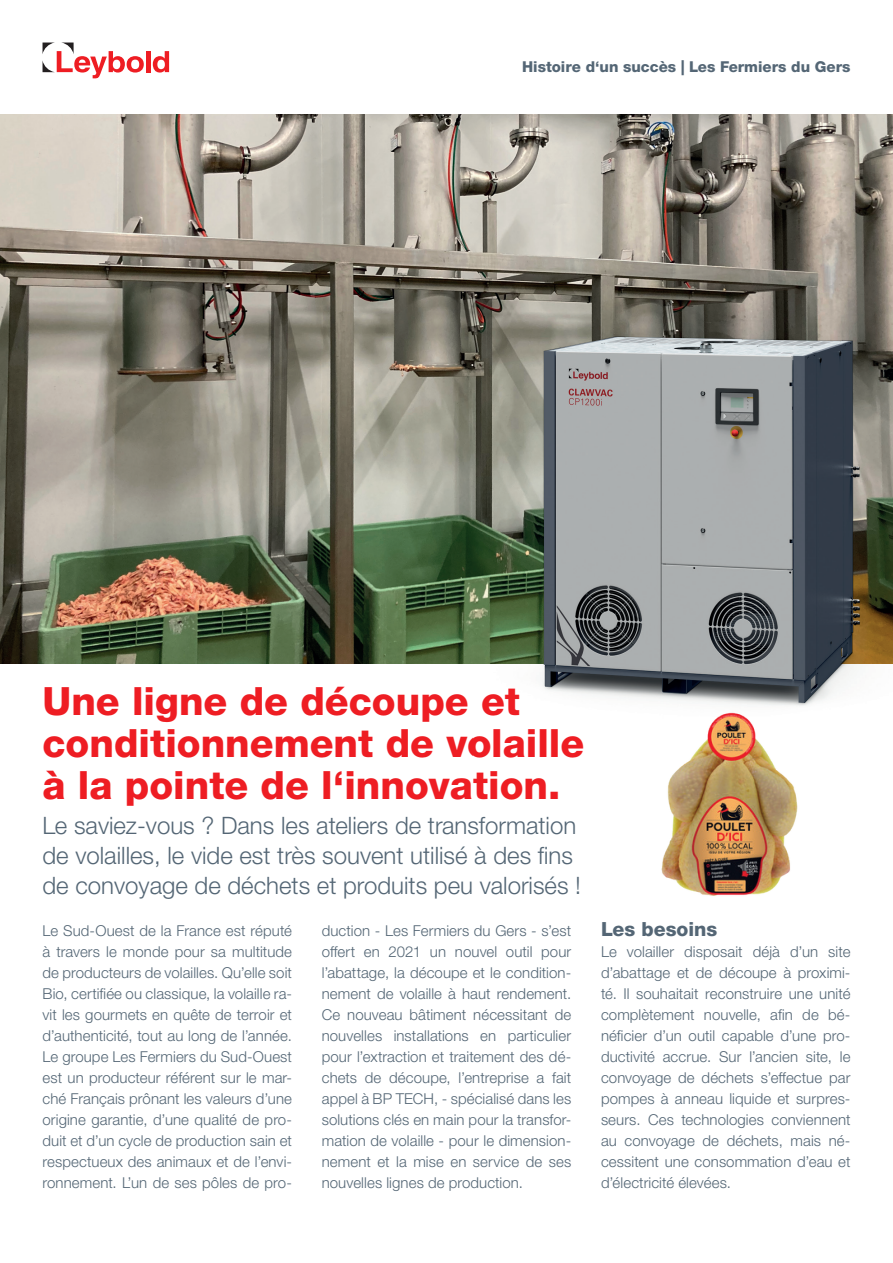
<style>
.page{position:relative;width:893px;height:1263px;background:#fff}
.page>*{position:absolute;margin:0;border:0;box-sizing:border-box;transform-origin:0 0}
.t1{font:800 39px/42px "Helvetica Neue LTW1 G";color:#ee1d23}
.t2{font:300 24px/30px "Helvetica Neue LTW1 G";color:#546675}
.t3{font:800 19.5px "Helvetica Neue LTW1 G";color:#546675}
.t4{font:300 15px/21px "Helvetica Neue LTW1 G";letter-spacing:.005em;color:#546675;text-align:justify}
.t5{font:800 15px "Helvetica Neue LTW1 G";color:#546675}
</style>
<div class="page">
<hr style="left:146px;top:51px;width:4px;height:21px;background:#ee1d23">
<svg style="left:153px;top:51px;width:16px;height:22px"></svg>
<svg style="left:43px;top:43px;width:101px;height:35px"></svg>
<img style="left:0;top:115px;width:893px;height:548px">
<img style="left:473px;top:211px;width:420px;height:475px">
<img style="left:544px;top:347px;width:316px;height:353px">
<img style="left:661px;top:700px;width:159px;height:196px">
<p class="t5" style="left:522px;top:58px;width:330px">Histoire d‘un succès | Les Fermiers du Gers</p>
<h1 class="t1" style="left:43px;top:680px;width:543px">Une ligne de découpe et conditionnement de volaille à la pointe de l‘innovation.</h1>
<h2 class="t2" style="left:43px;top:810px;width:540px">Le saviez-vous ? Dans les ateliers de transformation de volailles, le vide est très souvent utilisé à des fins de convoyage de déchets et produits peu valorisés !</h2>
<p class="t4" style="left:43px;top:920px;width:251px">Le Sud-Ouest de la France est réputé à travers le monde pour sa multitude de producteurs de volailles. Qu’elle soit Bio, certifiée ou classique, la volaille ra&shy;vit les gourmets en quête de terroir et d’authenticité, tout au long de l’année.<br>Le groupe Les Fermiers du Sud-Ouest est un producteur référent sur le mar&shy;ché Français prônant les valeurs d’une origine garantie, d’une qualité de pro&shy;duit et d’un cycle de production sain et respectueux des animaux et de l’envi&shy;ronnement. L’un de ses pôles de pro-</p>
<p class="t4" style="left:322px;top:920px;width:251px">duction - Les Fermiers du Gers - s’est offert en 2021 un nouvel outil pour l’abattage, la découpe et le condition&shy;nement de volaille à haut rendement.<br>Ce nouveau bâtiment nécessitant de nouvelles installations en particulier pour l’extraction et traitement des dé&shy;chets de découpe, l’entreprise a fait appel à BP TECH, - spécialisé dans les solutions clés en main pour la transfor&shy;mation de volaille - pour le dimension&shy;nement et la mise en service de ses nouvelles lignes de production.</p>
<h3 class="t3" style="left:601px;top:917px;width:118px">Les besoins</h3>
<p class="t4" style="left:601px;top:941px;width:251px">Le volailler disposait déjà d’un site d’abattage et de découpe à proximi&shy;té. Il souhaitait reconstruire une unité complètement nouvelle, afin de bé&shy;néficier d’un outil capable d’une pro&shy;ductivité accrue. Sur l’ancien site, le convoyage de déchets s’effectue par pompes à anneau liquide et surpres&shy;seurs. Ces technologies conviennent au convoyage de déchets, mais né&shy;cessitent une consommation d’eau et d’électricité élevées.</p>
</div>
